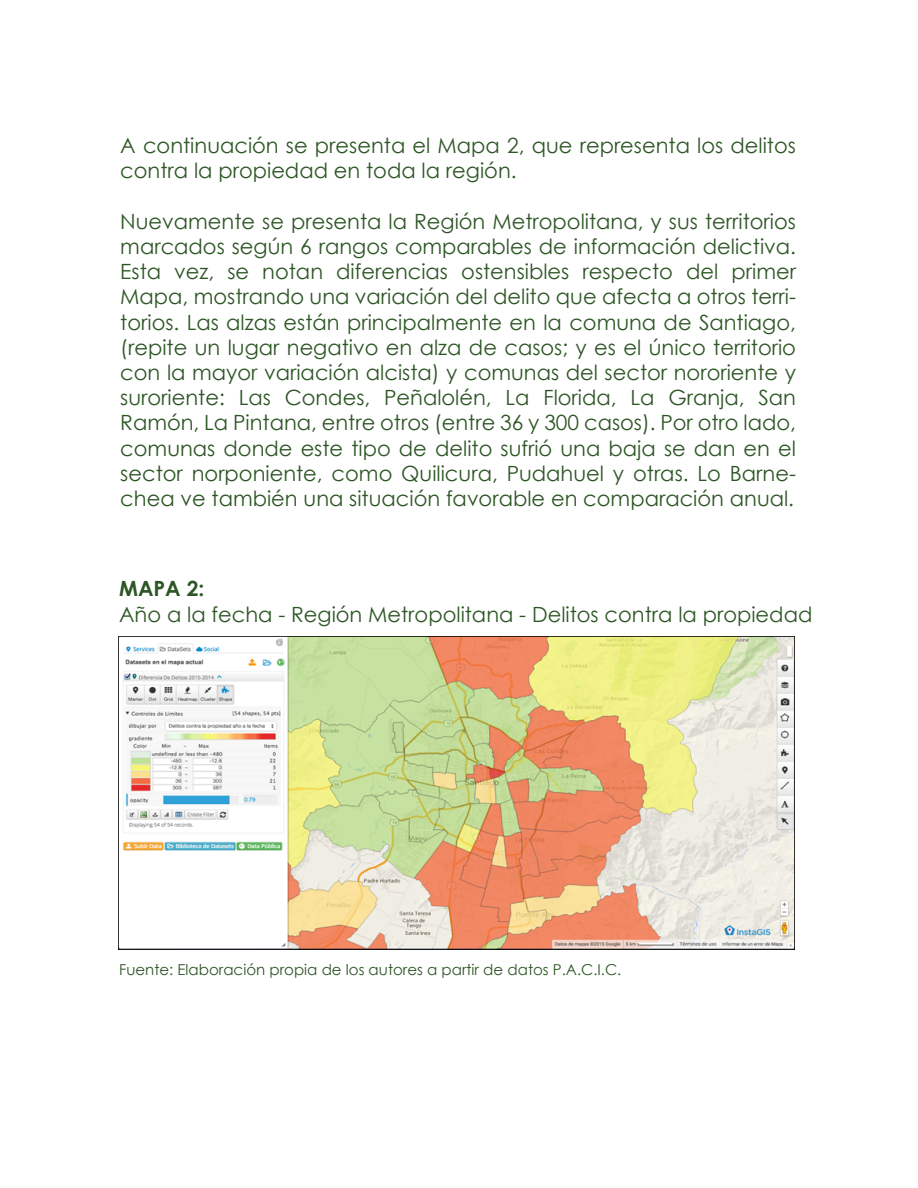
<style>
.page{position:relative;width:918px;height:1188px;background:#fff}
.page>*{position:absolute;margin:0;border:0;box-sizing:border-box;transform-origin:0 0}
.t1{font:21px/25.2px "Century Gothic";color:#2d5625}
.t2{font:700 21px "Century Gothic";color:#2d5625}
.t3{font:15px "Century Gothic";color:#2d5625}
</style>
<div class="page">
<img style="left:118px;top:636px;width:677px;height:313px">
<p class="t1" style="left:120px;top:133px;width:677px">A continuación se presenta el Mapa 2, que representa los delitos contra la propiedad en toda la región.</p>
<p class="t1" style="left:120px;top:208px;width:677px;text-align:justify">Nuevamente se presenta la Región Metropolitana, y sus territorios marcados según 6 rangos comparables de información delictiva.<br>Esta vez, se notan diferencias ostensibles respecto del primer Mapa, mostrando una variación del delito que afecta a otros terri&shy;torios. Las alzas están principalmente en la comuna de Santiago, (repite un lugar negativo en alza de casos; y es el único territorio con la mayor variación alcista) y comunas del sector nororiente y suroriente: Las Condes, Peñalolén, La Florida, La Granja, San Ramón, La Pintana, entre otros (entre 36 y 300 casos). Por otro lado, comunas donde este tipo de delito sufrió una baja se dan en el sector norponiente, como Quilicura, Pudahuel y otras. Lo Barne&shy;chea ve también una situación favorable en comparación anual.</p>
<p class="t2" style="left:119px;top:573px;width:87px">MAPA 2:</p>
<p class="t1" style="left:119px;top:601px;width:695px">Año a la fecha - Región Metropolitana - Delitos contra la propiedad</p>
<p class="t3" style="left:119px;top:959px;width:504px">Fuente: Elaboración propia de los autores a partir de datos P.A.C.I.C.</p>
</div>
